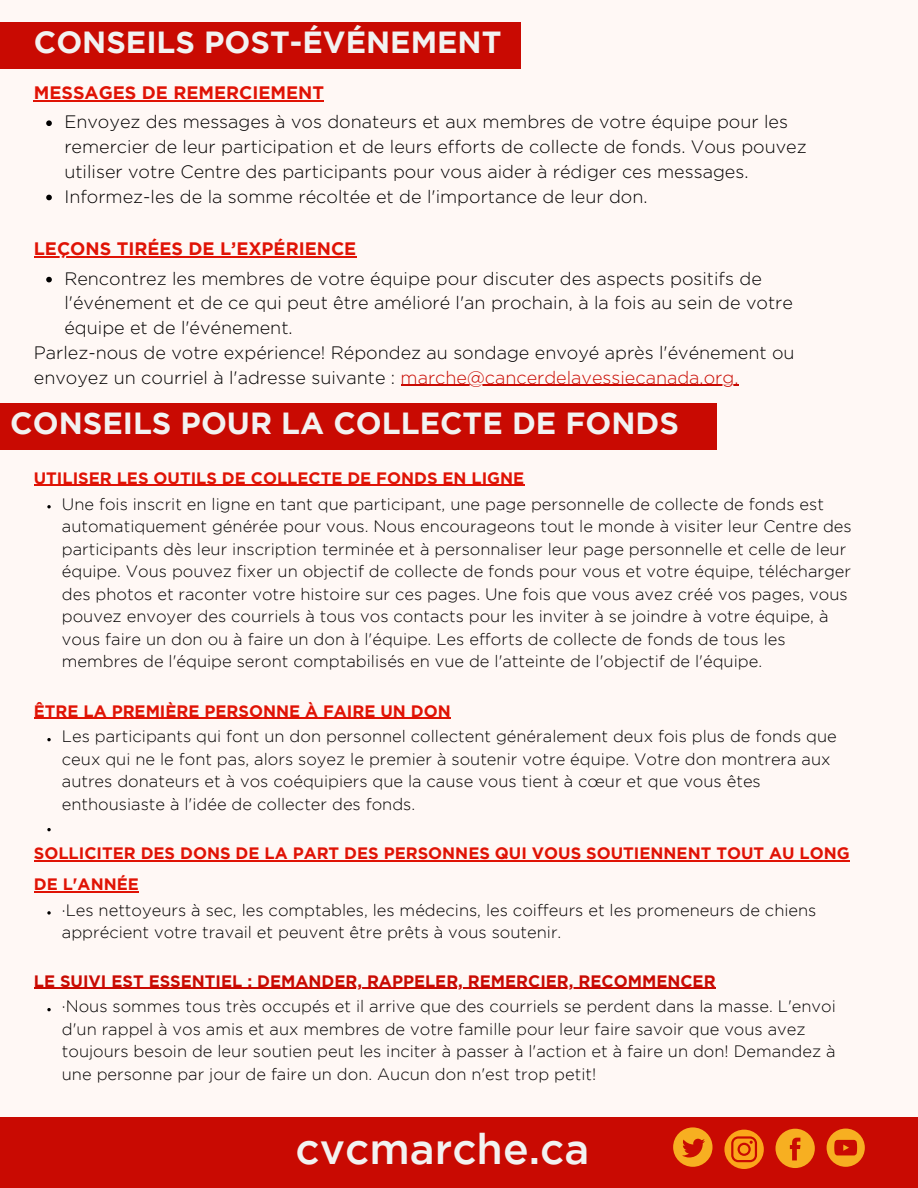
<style>
.page{position:relative;width:918px;height:1188px;background:#fff8f5}
.page>*{position:absolute;margin:0;border:0;box-sizing:border-box;transform-origin:0 0}
.t1{font:500 42.6px "Gotham";color:#f2f2f1}
.t2{font:700 30.45px "Gotham";color:#f2f2f1}
.t3{font:300 18px/24.8px "Gotham";color:#000}
.t4{font:700 18px "Gotham";color:#e01305}
.t5{font:300 16.5px/22.5px "Gotham";color:#000}
.t6{font:700 16.5px/30.3px "Gotham";color:#e01305}
.t7{font:700 16.5px "Gotham";color:#c90a02}
.s1{color:#c90a02}
</style>
<div class="page">
<div style="left:0;top:22px;width:521px;height:47px;background:#c90a02"></div>
<svg style="left:46px;top:120px;width:6px;height:6px"></svg>
<svg style="left:46px;top:195px;width:6px;height:5px"></svg>
<svg style="left:46px;top:277px;width:6px;height:5px"></svg>
<hr style="left:34px;top:100px;width:290px;height:1px;background:#e01305">
<hr style="left:34px;top:257px;width:322px;height:1px;background:#e01305">
<hr style="left:401px;top:385px;width:333px;height:1px;background:#c90a02">
<div style="left:0;top:403px;width:597px;height:47px;background:#c90a02"></div>
<div style="left:102px;top:403px;width:614px;height:47px;background:#c90a02"></div>
<svg style="left:47px;top:505px;width:4px;height:3px"></svg>
<svg style="left:47px;top:738px;width:4px;height:3px"></svg>
<svg style="left:47px;top:828px;width:4px;height:3px"></svg>
<svg style="left:47px;top:911px;width:4px;height:4px"></svg>
<svg style="left:47px;top:1008px;width:4px;height:3px"></svg>
<hr style="left:34px;top:485px;width:490px;height:1px;background:#e01305">
<hr style="left:34px;top:718px;width:417px;height:1px;background:#e01305">
<hr style="left:34px;top:861px;width:816px;height:1px;background:#e01305">
<hr style="left:34px;top:891px;width:105px;height:1px;background:#e01305">
<hr style="left:34px;top:988px;width:681px;height:1px;background:#c90a02">
<div style="left:0;top:1117px;width:918px;height:71px;background:#c90a02"></div>
<svg style="left:673px;top:1127px;width:40px;height:40px"></svg>
<svg style="left:724px;top:1130px;width:40px;height:39px"></svg>
<svg style="left:776px;top:1129px;width:39px;height:39px"></svg>
<svg style="left:827px;top:1129px;width:38px;height:38px"></svg>
<h2 class="t2" style="left:34px;top:31px;width:469px">CONSEILS POST-ÉVÉNEMENT</h2>
<p class="t4" style="left:34px;top:86px;width:292px">MESSAGES DE REMERCIEMENT</p>
<p class="t3" style="left:64px;top:109px;width:744px">Envoyez des messages à vos donateurs et aux membres de votre équipe pour les remercier de leur participation et de leurs efforts de collecte de fonds. Vous pouvez utiliser votre Centre des participants pour vous aider à rédiger ces messages.<br>Informez-les de la somme récoltée et de l'importance de leur don.</p>
<p class="t4" style="left:34px;top:242px;width:324px">LEÇONS TIRÉES DE L’EXPÉRIENCE</p>
<p class="t3" style="left:64px;top:266px;width:730px">Rencontrez les membres de votre équipe pour discuter des aspects positifs de l'événement et de ce qui peut être amélioré l'an prochain, à la fois au sein de votre équipe et de l'événement.</p>
<p class="t3" style="left:34px;top:340px;width:762px">Parlez-nous de votre expérience! Répondez au sondage envoyé après l'événement ou envoyez un courriel à l'adresse suivante : <span class="s1">marche@cancerdelavessiecanada.org.</span></p>
<h2 class="t2" style="left:10px;top:412px;width:670px">CONSEILS POUR LA COLLECTE DE FONDS</h2>
<p class="t6" style="left:34px;top:464px;width:492px">UTILISER LES OUTILS DE COLLECTE DE FONDS EN LIGNE</p>
<p class="t5" style="left:62px;top:494px;width:791px">Une fois inscrit en ligne en tant que participant, une page personnelle de collecte de fonds est automatiquement générée pour vous. Nous encourageons tout le monde à visiter leur Centre des participants dès leur inscription terminée et à personnaliser leur page personnelle et celle de leur équipe. Vous pouvez fixer un objectif de collecte de fonds pour vous et votre équipe, télécharger des photos et raconter votre histoire sur ces pages. Une fois que vous avez créé vos pages, vous pouvez envoyer des courriels à tous vos contacts pour les inviter à se joindre à votre équipe, à vous faire un don ou à faire un don à l'équipe. Les efforts de collecte de fonds de tous les membres de l'équipe seront comptabilisés en vue de l'atteinte de l'objectif de l'équipe.</p>
<p class="t6" style="left:34px;top:697px;width:418px">ÊTRE LA PREMIÈRE PERSONNE À FAIRE UN DON</p>
<p class="t5" style="left:62px;top:727px;width:776px">Les participants qui font un don personnel collectent généralement deux fois plus de fonds que ceux qui ne le font pas, alors soyez le premier à soutenir votre équipe. Votre don montrera aux autres donateurs et à vos coéquipiers que la cause vous tient à cœur et que vous êtes enthousiaste à l'idée de collecter des fonds.</p>
<p class="t6" style="left:34px;top:840px;width:817px">SOLLICITER DES DONS DE LA PART DES PERSONNES QUI VOUS SOUTIENNENT TOUT AU LONG<br>DE L'ANNÉE</p>
<p class="t5" style="left:62px;top:900px;width:756px">·Les nettoyeurs à sec, les comptables, les médecins, les coiffeurs et les promeneurs de chiens apprécient votre travail et peuvent être prêts à vous soutenir.</p>
<p class="t7" style="left:34px;top:975px;width:683px">LE SUIVI EST ESSENTIEL : DEMANDER, RAPPELER, REMERCIER, RECOMMENCER</p>
<p class="t5" style="left:62px;top:997px;width:775px">·Nous sommes tous très occupés et il arrive que des courriels se perdent dans la masse. L'envoi d'un rappel à vos amis et aux membres de votre famille pour leur faire savoir que vous avez toujours besoin de leur soutien peut les inciter à passer à l'action et à faire un don! Demandez à une personne par jour de faire un don. Aucun don n'est trop petit!</p>
<h1 class="t1" style="left:295px;top:1133px;width:295px">cvcmarche.ca</h1>
</div>
